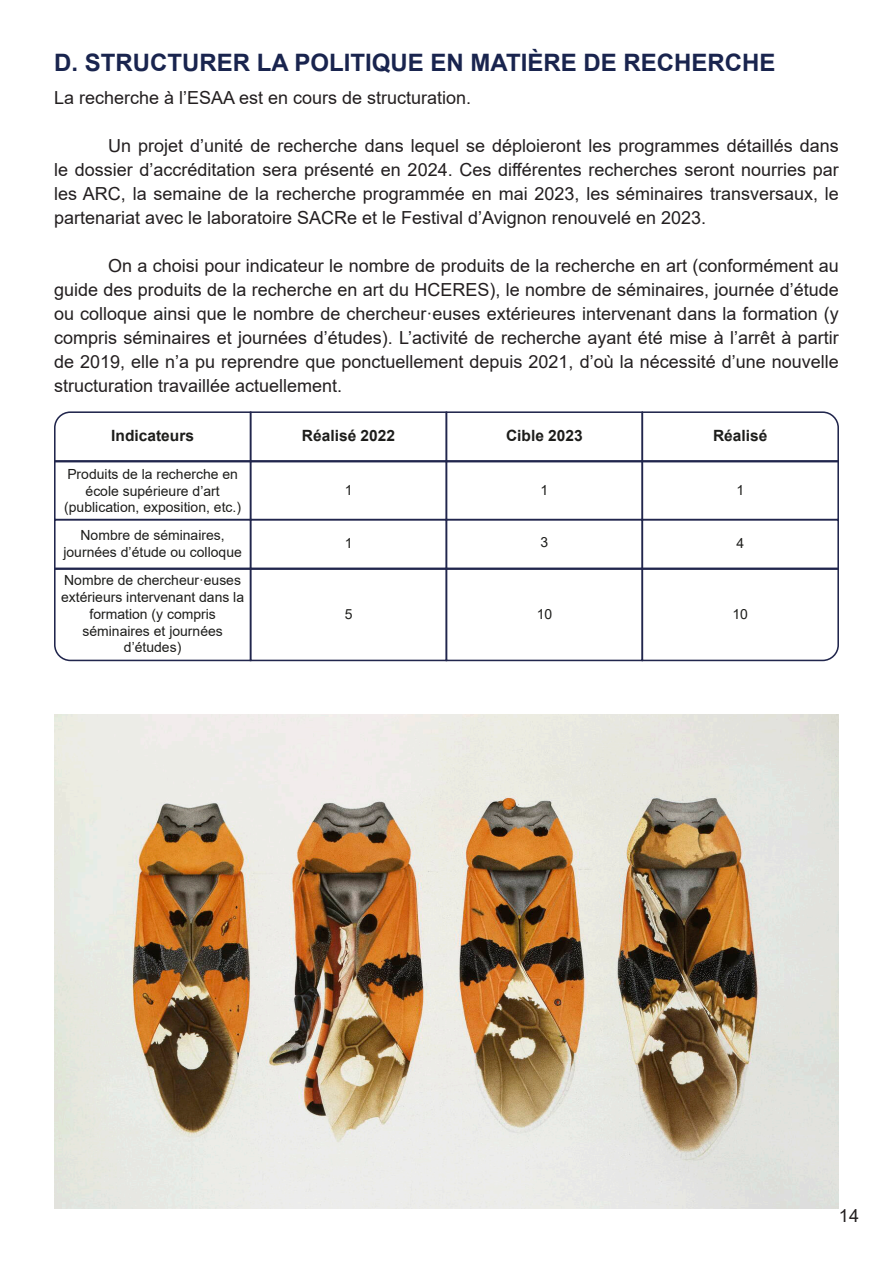
<style>
.page{position:relative;width:893px;height:1263px;background:#fff}
.page>*{position:absolute;margin:0;border:0;box-sizing:border-box;transform-origin:0 0}
.t1{font:700 24px "Arial";color:#19244e}
.t2{font:18px/24px "Arial";color:#231f20;text-align:justify}
.t3{font:700 15.45px "Arial";color:#1d1d1b}
.t4{font:13.95px/16.8px "Arial";color:#1d1d1b;text-align:center}
</style>
<div class="page">
<svg style="left:54px;top:411px;width:196px;height:49px"></svg>
<div style="left:250px;top:411px;width:197px;height:51px;border:2px solid #21264d"></div>
<div style="left:446px;top:411px;width:197px;height:51px;border:2px solid #21264d"></div>
<svg style="left:641px;top:411px;width:198px;height:49px"></svg>
<div style="left:54px;top:460px;width:197px;height:60px;border:2px solid #21264d"></div>
<div style="left:250px;top:460px;width:197px;height:60px;border:2px solid #21264d"></div>
<div style="left:446px;top:460px;width:197px;height:60px;border:2px solid #21264d"></div>
<div style="left:642px;top:460px;width:197px;height:60px;border:2px solid #21264d"></div>
<div style="left:54px;top:519px;width:197px;height:51px;border:2px solid #21264d"></div>
<div style="left:250px;top:519px;width:197px;height:51px;border:2px solid #21264d"></div>
<div style="left:446px;top:519px;width:197px;height:51px;border:2px solid #21264d"></div>
<div style="left:642px;top:519px;width:197px;height:51px;border:2px solid #21264d"></div>
<svg style="left:54px;top:567px;width:196px;height:94px"></svg>
<div style="left:250px;top:567px;width:197px;height:94px;border:2px solid #21264d"></div>
<div style="left:446px;top:567px;width:197px;height:94px;border:2px solid #21264d"></div>
<svg style="left:641px;top:567px;width:198px;height:94px"></svg>
<img style="left:54px;top:714px;width:785px;height:495px">
<p class="t1" style="left:54px;top:46px;width:723px">D. STRUCTURER LA POLITIQUE EN MATIÈRE DE RECHERCHE</p>
<p class="t2" style="left:54px;top:86px;width:419px">La recherche à l’ESAA est en cours de structuration.</p>
<p class="t2" style="left:54px;top:134px;width:786px;text-indent:54px">Un projet d’unité de recherche dans lequel se déploieront les programmes détaillés dans le dossier d’accréditation sera présenté en 2024. Ces différentes recherches seront nourries par les ARC, la semaine de la recherche programmée en mai 2023, les séminaires transversaux, le partenariat avec le laboratoire SACRe et le Festival d’Avignon renouvelé en 2023.</p>
<p class="t2" style="left:54px;top:254px;width:786px;text-indent:54px">On a choisi pour indicateur le nombre de produits de la recherche en art (conformément au guide des produits de la recherche en art du HCERES), le nombre de séminaires, journée d’étude ou colloque ainsi que le nombre de chercheur·euses extérieures intervenant dans la formation (y compris séminaires et journées d’études). L’activité de recherche ayant été mise à l’arrêt à partir de 2019, elle n’a pu reprendre que ponctuellement depuis 2021, d’où la nécessité d’une nouvelle structuration travaillée actuellement.</p>
<p class="t3" style="left:111px;top:424px;width:84px">Indicateurs</p>
<p class="t3" style="left:302px;top:425px;width:95px">Réalisé 2022</p>
<p class="t3" style="left:506px;top:425px;width:78px">Cible 2023</p>
<p class="t3" style="left:713px;top:424px;width:56px">Réalisé</p>
<p class="t4" style="left:64px;top:466px;width:178px">Produits de la recherche en école supérieure d’art (publication, exposition, etc.)</p>
<p class="t4" style="left:63px;top:526px;width:180px">Nombre de séminaires, journées d’étude ou colloque</p>
<p class="t4" style="left:61px;top:572px;width:185px">Nombre de chercheur·euses extérieurs intervenant dans la formation (y compris séminaires et journées d’études)</p>
<p class="t4" style="left:540px;top:482px;width:9px">1</p>
<p class="t4" style="left:345px;top:482px;width:9px">1</p>
<p class="t4" style="left:736px;top:482px;width:9px">1</p>
<p class="t4" style="left:540px;top:534px;width:9px">3</p>
<p class="t4" style="left:345px;top:534px;width:9px">1</p>
<p class="t4" style="left:736px;top:534px;width:9px">4</p>
<p class="t4" style="left:537px;top:605px;width:17px">10</p>
<p class="t4" style="left:732px;top:606px;width:17px">10</p>
<p class="t4" style="left:345px;top:606px;width:9px">5</p>
<p class="t2" style="left:839px;top:1204px;width:22px">14</p>
</div>
